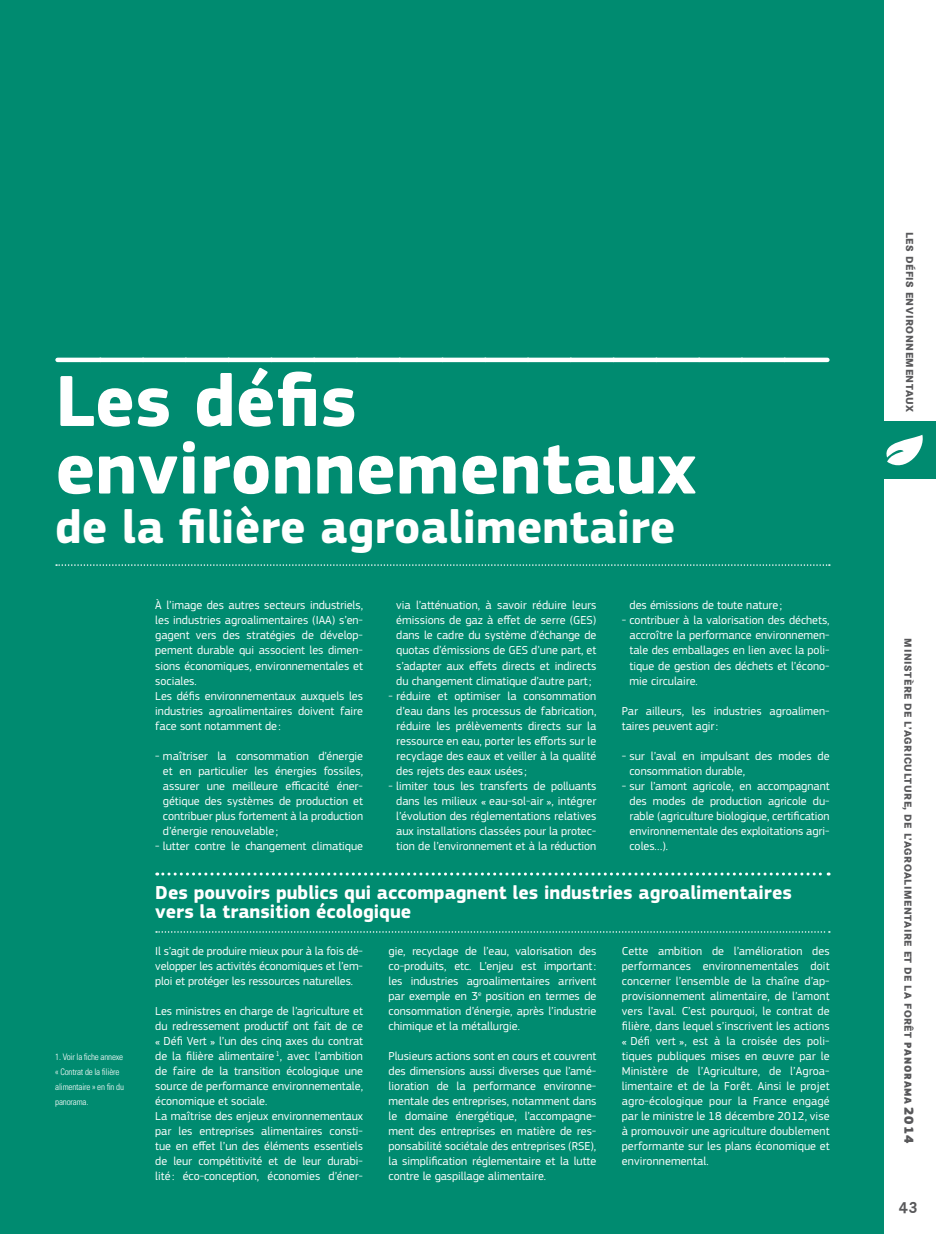
<style>
.page{position:relative;width:936px;height:1234px;background:#fff}
.page>*{position:absolute;margin:0;border:0;box-sizing:border-box;transform-origin:0 0}
.t1{font:700 75px/67.5px "PF Square Sans Pro";color:#fff}
.t2{font:700 48px "PF Square Sans Pro";color:#fff}
.t3{font:700 19.5px/19.5px "PF Square Sans Pro";color:#fff}
.t4{font:700 16.5px "Corporate S";color:#58585a}
.t5{font:12px/15px "PF Square Sans Pro";color:#fff;text-align:justify}
.t6{font:800 10.5px "Corporate S";letter-spacing:.06em;color:#58585a}
.t7{font:300 condensed 9px/15px "Univers";letter-spacing:-.02em;color:#fff}
.s1{font-family:"PF Square Sans Pro";font-weight:900}
.s2{font-family:"PF Square Sans Pro";font-weight:900;font-size:13.5px}
</style>
<div class="page">
<div style="left:875px;top:421px;width:60px;height:57px;background:#008b70"></div>
<svg style="left:886px;top:434px;width:37px;height:32px"></svg>
<div style="left:0;top:0;width:883px;height:1233px;background:#008b70"></div>
<svg style="left:58px;top:357px;width:769px;height:5px;background:#def0ec"></svg>
<svg style="left:56px;top:564px;width:773px;height:1px"></svg>
<svg style="left:157px;top:872px;width:672px;height:3px"></svg>
<svg style="left:156px;top:931px;width:673px;height:1px"></svg>
<h1 class="t1" style="left:55px;top:370px;width:642px">Les défis environnementaux</h1>
<h2 class="t2" style="left:55px;top:498px;width:621px">de la filière agroalimentaire</h2>
<p class="t7" style="left:55px;top:1048px;width:70px">1. Voir la fiche annexe « Contrat de la filière alimentaire » en fin du panorama.</p>
<p class="t5" style="left:155px;top:598px;width:209px;text-align:left">À l’image des autres secteurs industriels, les industries agroalimentaires (IAA) s’en&shy;gagent vers des stratégies de dévelop&shy;pement durable qui associent les dimen&shy;sions économiques, environnementales et sociales.<br>Les défis environnementaux auxquels les industries agroalimentaires doivent faire face sont notamment de :</p>
<p class="t5" style="left:163px;top:748px;width:201px;text-indent:-8px">- maîtriser la consommation d’énergie et en particulier les énergies fossiles, assurer une meilleure efficacité éner&shy;gétique des systèmes de production et contribuer plus fortement à la production d’énergie renouvelable ;</p>
<p class="t5" style="left:155px;top:838px;width:209px">- lutter contre le changement climatique</p>
<p class="t5" style="left:629px;top:598px;width:154px">des émissions de toute nature ;</p>
<p class="t5" style="left:629px;top:613px;width:201px;text-indent:-8px">- contribuer à la valorisation des déchets, accroître la performance environnemen&shy;tale des emballages en lien avec la poli&shy;tique de gestion des déchets et l’écono&shy;mie circulaire.</p>
<p class="t5" style="left:621px;top:703px;width:209px">Par ailleurs, les industries agroalimen&shy;taires peuvent agir:</p>
<p class="t5" style="left:629px;top:748px;width:201px;text-indent:-8px">- sur l’aval en impulsant des modes de consommation durable,</p>
<p class="t5" style="left:629px;top:778px;width:201px;text-indent:-8px">- sur l’amont agricole, en accompagnant des modes de production agricole du&shy;rable (agriculture biologique, certification environnementale des exploitations agri&shy;coles…).</p>
<h3 class="t3" style="left:155px;top:883px;width:638px">Des pouvoirs publics qui accompagnent les industries agroalimentaires vers la transition écologique</h3>
<p class="t5" style="left:155px;top:943px;width:209px">Il s’agit de produire mieux pour à la fois dé&shy;velopper les activités économiques et l’em&shy;ploi et protéger les ressources naturelles.</p>
<p class="t5" style="left:155px;top:1003px;width:209px;text-align:left">Les ministres en charge de l’agriculture et du redressement productif ont fait de ce « Défi Vert » l’un des cinq axes du contrat de la filière alimentaire <sup>1</sup>, avec l’ambition de faire de la transition écologique une source de performance environnementale, économique et sociale.<br>La maîtrise des enjeux environnementaux par les entreprises alimentaires consti&shy;tue en effet l’un des éléments essentiels de leur compétitivité et de leur durabi&shy;lité : éco-conception, économies d’éner-</p>
<p class="t5" style="left:396px;top:598px;width:201px">via l’atténuation, à savoir réduire leurs émissions de gaz à effet de serre (GES) dans le cadre du système d’échange de quotas d’émissions de GES d’une part, et s’adapter aux effets directs et indirects du changement climatique d’autre part;</p>
<p class="t5" style="left:396px;top:688px;width:201px;text-indent:-8px">- réduire et optimiser la consommation d’eau dans les processus de fabrication, réduire les prélèvements directs sur la ressource en eau, porter les efforts sur le recyclage des eaux et veiller à la qualité des rejets des eaux usées ;</p>
<p class="t5" style="left:396px;top:778px;width:201px;text-indent:-8px">- limiter tous les transferts de polluants dans les milieux « eau-sol-air », intégrer l’évolution des réglementations relatives aux installations classées pour la protec&shy;tion de l’environnement et à la réduction</p>
<p class="t5" style="left:621px;top:943px;width:209px">Cette ambition de l’amélioration des performances environnementales doit concerner l’ensemble de la chaîne d’ap&shy;provisionnement alimentaire, de l’amont vers l’aval. C’est pourquoi, le contrat de filière, dans lequel s’inscrivent les actions « Défi vert », est à la croisée des poli&shy;tiques publiques mises en œuvre par le Ministère de l’Agriculture, de l’Agroa&shy;limentaire et de la Forêt. Ainsi le projet agro-écologique pour la France engagé par le ministre le 18 décembre 2012, vise à promouvoir une agriculture doublement performante sur les plans économique et environnemental.</p>
<p class="t5" style="left:388px;top:943px;width:209px">gie, recyclage de l’eau, valorisation des co-produits, etc. L’enjeu est important: les industries agroalimentaires arrivent par exemple en 3<sup>e</sup> position en termes de consommation d’énergie, après l’industrie chimique et la métallurgie.</p>
<p class="t5" style="left:388px;top:1048px;width:209px">Plusieurs actions sont en cours et couvrent des dimensions aussi diverses que l’amé&shy;lioration de la performance environne&shy;mentale des entreprises, notamment dans le domaine énergétique, l’accompagne&shy;ment des entreprises en matière de res&shy;ponsabilité sociétale des entreprises (RSE), la simplification réglementaire et la lutte contre le gaspillage alimentaire.</p>
<p class="t6" style="left:915px;top:232px;width:182px;rotate:90deg">les défis environnementaux</p>
<p class="t6" style="left:914px;top:638px;width:506px;rotate:90deg">ministère de l’agriculture, de l’agroalimentaire et de la forêt <span class="s1">panorama</span> <span class="s2">2014</span></p>
<h3 class="t4" style="left:898px;top:1197px;width:20px">43</h3>
</div>
